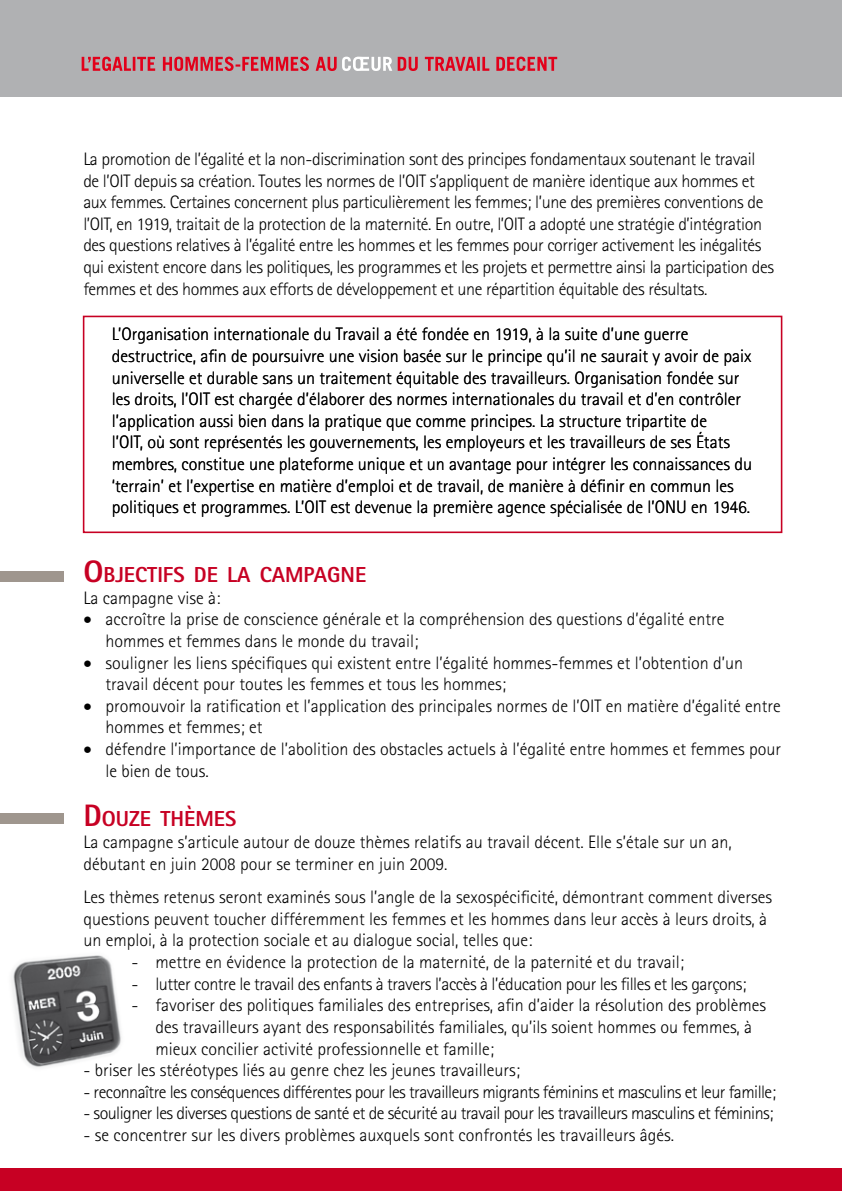
<style>
.page{position:relative;width:842px;height:1191px;background:#fff}
.page>*{position:absolute;margin:0;border:0;box-sizing:border-box;transform-origin:0 0}
.t1{font:800 21.8px "Rotis Sans Serif";color:#c70023}
.t2{font:300 18px/21.6px "Rotis Sans Serif";color:#000}
.t3{font:300 18px/21.6px "Rotis Sans Serif";letter-spacing:-.02em;color:#000}
.t4{font:300 18px "Rotis Sans Serif";letter-spacing:-.03em;color:#000}
.t5{font:300 18px "Rotis Sans Serif";letter-spacing:-.025em;color:#000}
.s1{font-size:31px}
</style>
<div class="page">
<img style="left:11px;top:955px;width:110px;height:113px">
<div style="left:83px;top:316px;width:699px;height:217px;border:2px solid #c70023"></div>
<div style="left:0;top:0;width:842px;height:96px;background:#b0b1b3"></div>
<div style="left:0;top:1168px;width:842px;height:23px;background:#c70023"></div>
<div style="left:0;top:571px;width:64px;height:10px;background:#9f968e"></div>
<div style="left:0;top:813px;width:64px;height:11px;background:#9f968e"></div>
<svg style="left:82px;top:57px;width:310px;height:14px"></svg>
<svg style="left:398px;top:57px;width:159px;height:14px"></svg>
<p class="t3" style="left:83px;top:148px;width:692px">La promotion de l’égalité et la non-discrimination sont des principes fondamentaux soutenant le travail de l’OIT depuis sa création. Toutes les normes de l’OIT s’appliquent de manière identique aux hommes et aux femmes. Certaines concernent plus particulièrement les femmes; l’une des premières conventions de l’OIT, en 1919, traitait de la protection de la maternité. En outre, l’OIT a adopté une stratégie d’intégration des questions relatives à l’égalité entre les hommes et les femmes pour corriger activement les inégalités qui existent encore dans les politiques, les programmes et les projets et permettre ainsi la participation des femmes et des hommes aux efforts de développement et une répartition équitable des résultats.</p>
<p class="t2" style="left:112px;top:323px;width:642px">L’Organisation internationale du Travail a été fondée en 1919, à la suite d’une guerre destructrice, afin de poursuivre une vision basée sur le principe qu’il ne saurait y avoir de paix universelle et durable sans un traitement équitable des travailleurs. Organisation fondée sur les droits, l’OIT est chargée d’élaborer des normes internationales du travail et d’en contrôler l’application aussi bien dans la pratique que comme principes. La structure tripartite de<br>l’OIT, où sont représentés les gouvernements, les employeurs et les travailleurs de ses États membres, constitue une plateforme unique et un avantage pour intégrer les connaissances du ‘terrain’ et l’expertise en matière d’emploi et de travail, de manière à définir en commun les politiques et programmes. L’OIT est devenue la première agence spécialisée de l’ONU en 1946.</p>
<p class="t1" style="left:83px;top:561px;width:284px"><span class="s1">O</span>BJECTIFS DE LA CAMPAGNE</p>
<p class="t2" style="left:83px;top:587px;width:139px">La campagne vise à:</p>
<p class="t2" style="left:105px;top:608px;width:621px;text-indent:-22px">• accroître la prise de conscience générale et la compréhension des questions d’égalité entre hommes et femmes dans le monde du travail;</p>
<p class="t2" style="left:105px;top:651px;width:639px;text-indent:-22px">• souligner les liens spécifiques qui existent entre l’égalité hommes-femmes et l’obtention d’un travail décent pour toutes les femmes et tous les hommes;</p>
<p class="t2" style="left:105px;top:695px;width:677px;text-indent:-22px">• promouvoir la ratification et l’application des principales normes de l’OIT en matière d’égalité entre hommes et femmes; et</p>
<p class="t2" style="left:105px;top:738px;width:677px;text-indent:-22px">• défendre l’importance de l’abolition des obstacles actuels à l’égalité entre hommes et femmes pour le bien de tous.</p>
<p class="t1" style="left:83px;top:805px;width:155px"><span class="s1">D</span>OUZE THÈMES</p>
<p class="t2" style="left:83px;top:831px;width:650px">La campagne s’articule autour de douze thèmes relatifs au travail décent. Elle s’étale sur un an, débutant en juin 2008 pour se terminer en juin 2009.</p>
<p class="t2" style="left:83px;top:886px;width:690px">Les thèmes retenus seront examinés sous l’angle de la sexospécificité, démontrant comment diverses questions peuvent toucher différemment les femmes et les hommes dans leur accès à leurs droits, à un emploi, à la protection sociale et au dialogue social, telles que:</p>
<p class="t2" style="left:131px;top:951px;width:554px">- mettre en évidence la protection de la maternité, de la paternité et du travail;</p>
<p class="t5" style="left:131px;top:973px;width:617px">- lutter contre le travail des enfants à travers l’accès à l’éducation pour les filles et les garçons;</p>
<p class="t2" style="left:155px;top:994px;width:612px;text-indent:-24px">- favoriser des politiques familiales des entreprises, afin d’aider la résolution des problèmes des travailleurs ayant des responsabilités familiales, qu’ils soient hommes ou femmes, à mieux concilier activité professionnelle et famille;</p>
<p class="t2" style="left:83px;top:1059px;width:438px">- briser les stéréotypes liés au genre chez les jeunes travailleurs;</p>
<p class="t4" style="left:83px;top:1081px;width:694px">- reconnaître les conséquences différentes pour les travailleurs migrants féminins et masculins et leur famille;</p>
<p class="t4" style="left:83px;top:1103px;width:692px">- souligner les diverses questions de santé et de sécurité au travail pour les travailleurs masculins et féminins;</p>
<p class="t2" style="left:83px;top:1124px;width:592px">- se concentrer sur les divers problèmes auxquels sont confrontés les travailleurs âgés.</p>
</div>
